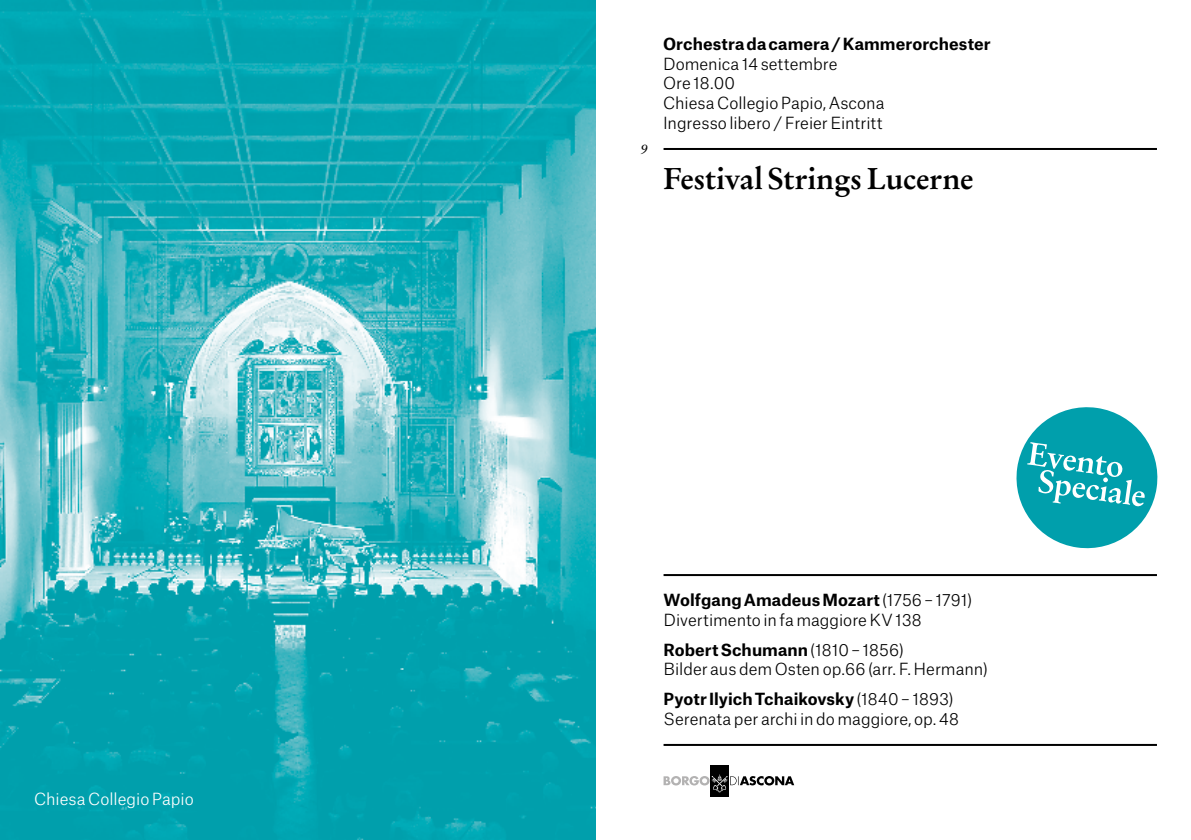
<style>
.page{position:relative;width:1191px;height:840px;background:#fff}
.page>*{position:absolute;margin:0;border:0;box-sizing:border-box;transform-origin:0 0}
.t1{font:700 30px "Stempel Garamond LT Pro";letter-spacing:-.01em;color:#000}
.t2{font:300 16px/19.8px "Atlas Grotesk";color:#000}
.t3{font:700 16px "Atlas Grotesk";letter-spacing:.005em;color:#000}
.t4{font:300 16px "Atlas Grotesk";letter-spacing:-.005em;color:#fff}
.t5{font:italic 14px "Stempel Garamond LT Pro";color:#000}
.s1{font-weight:700}
</style>
<div class="page">
<hr style="left:663px;top:148px;width:494px;height:2px;background:#000">
<hr style="left:663px;top:743px;width:494px;height:2px;background:#000">
<hr style="left:663px;top:573px;width:494px;height:2px;background:#000">
<div style="left:710px;top:764px;width:18px;height:32px;background:#000"></div>
<svg style="left:663px;top:773px;width:131px;height:19px"></svg>
<svg style="left:1016px;top:407px;width:142px;height:142px"></svg>
<img style="left:0;top:0;width:595px;height:839px">
<p class="t4" style="left:34px;top:785px;width:161px">Chiesa Collegio Papio</p>
<p class="t5" style="left:641px;top:140px;width:8px">9</p>
<p class="t3" style="left:663px;top:30px;width:329px">Orchestra da camera / Kammerorchester</p>
<p class="t2" style="left:663px;top:52px;width:223px">Domenica 14 settembre<br>Ore 18.00<br>Chiesa Collegio Papio, Ascona<br>Ingresso libero / Freier Eintritt</p>
<h1 class="t1" style="left:663px;top:159px;width:312px">Festival Strings Lucerne</h1>
<p class="t2" style="left:663px;top:588px;width:310px"><span class="s1">Wolfgang Amadeus Mozart</span> (1756 – 1791)<br>Divertimento in fa maggiore KV 138</p>
<p class="t2" style="left:663px;top:637px;width:326px"><span class="s1">Robert Schumann</span> (1810 – 1856)<br>Bilder aus dem Osten op.66 (arr. F. Hermann)</p>
<p class="t2" style="left:663px;top:687px;width:297px"><span class="s1">Pyotr Ilyich Tchaikovsky</span> (1840 – 1893)<br>Serenata per archi in do maggiore, op. 48</p>
</div>
